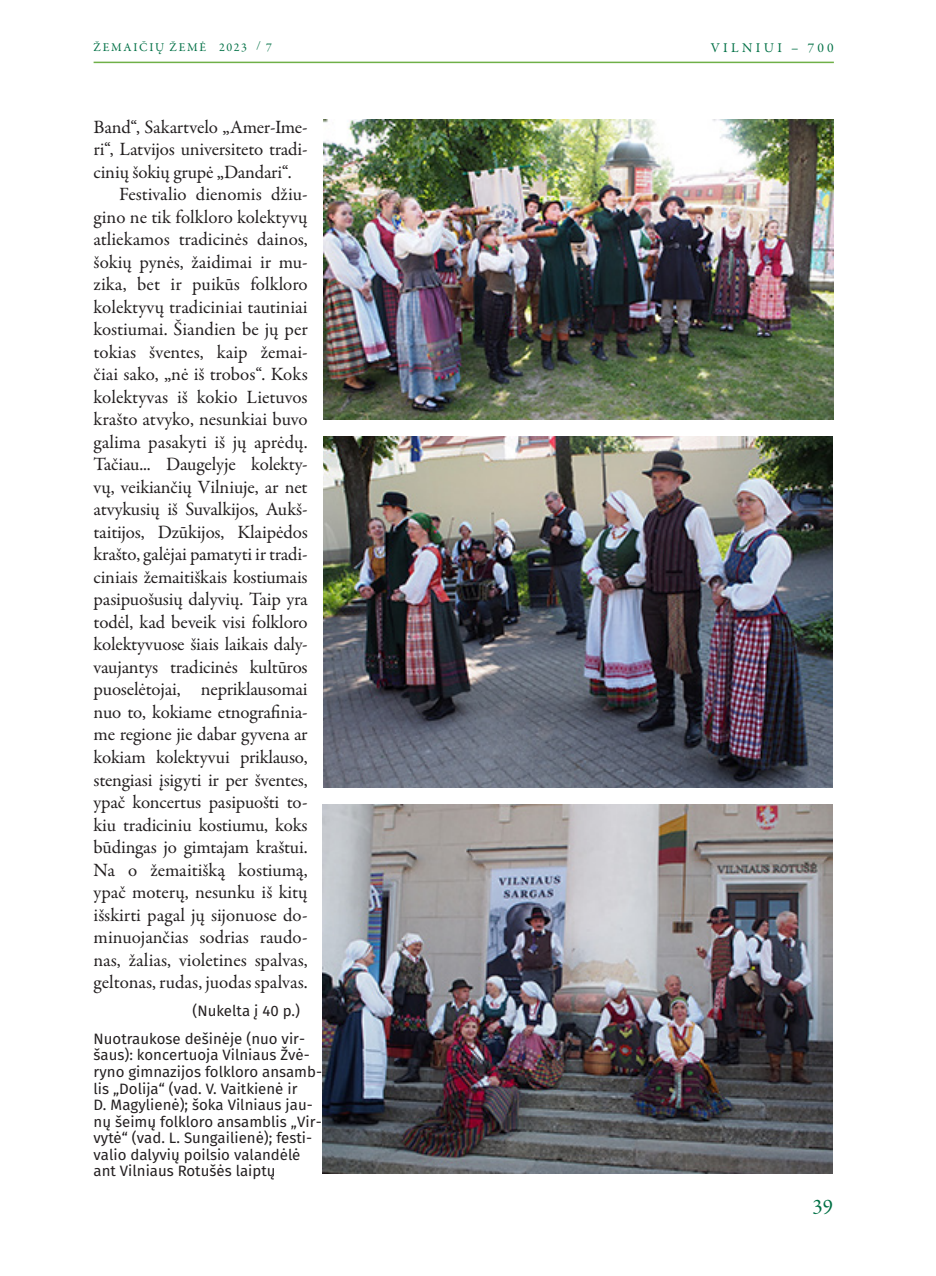
<style>
.page{position:relative;width:936px;height:1276px;background:#fff}
.page>*{position:absolute;margin:0;border:0;box-sizing:border-box;transform-origin:0 0}
.t1{font:21px "Garamond Premr Pro";color:#017045}
.tekstas{font:18.9px/22.5px "Garamond Premr Pro";letter-spacing:-.005em;color:#231f20;text-align:justify}
.parašas{font:15px/16.5px "Fira Sans";color:#231f20}
.nukelta{font:15px "Fira Sans";color:#231f20}
.t2{font:13.5px "Garamond Premr Pro";letter-spacing:.25em;color:#017045}
.t3{font:12px "Garamond Premr Pro";letter-spacing:.14em;color:#017045}
</style>
<div class="page">
<hr style="left:94px;top:62px;width:739px;height:1px;background:#6fb048">
<img style="left:322px;top:804px;width:510px;height:370px">
<img style="left:323px;top:119px;width:510px;height:300px">
<img style="left:323px;top:436px;width:509px;height:351px">
<p class="t3" style="left:94px;top:40px;width:180px">ŽEMAIČIŲ ŽEMĖ 2023 / 7</p>
<p class="tekstas" style="left:94px;top:116px;width:216px">Band“, Sakartvelo „Amer-Ime&shy;ri“, Latvijos universiteto tradi&shy;cinių šokių grupė „Dandari“.</p>
<p class="tekstas" style="left:94px;top:184px;width:216px;text-indent:26px">Festivalio dienomis džiu&shy;gino ne tik folkloro kolektyvų atliekamos tradicinės dainos, šokių pynės, žaidimai ir mu&shy;zika, bet ir puikūs folkloro kolektyvų tradiciniai tautiniai kostiumai. Šiandien be jų per tokias šventes, kaip žemai&shy;čiai sako, „nė iš trobos“. Koks kolektyvas iš kokio Lietuvos krašto atvyko, nesunkiai buvo galima pasakyti iš jų aprėdų.<br>Tačiau... Daugelyje kolekty&shy;vų, veikiančių Vilniuje, ar net atvykusių iš Suvalkijos, Aukš&shy;taitijos, Dzūkijos, Klaipėdos krašto, galėjai pamatyti ir tradi&shy;ciniais žemaitiškais kostiumais pasipuošusių dalyvių. Taip yra todėl, kad beveik visi folkloro kolektyvuose šiais laikais daly&shy;vaujantys tradicinės kultūros puoselėtojai, nepriklausomai nuo to, kokiame etnografinia&shy;me regione jie dabar gyvena ar kokiam kolektyvui priklauso, stengiasi įsigyti ir per šventes, ypač koncertus pasipuošti to&shy;kiu tradiciniu kostiumu, koks būdingas jo gimtajam kraštui.<br>Na o žemaitišką kostiumą, ypač moterų, nesunku iš kitų išskirti pagal jų sijonuose do&shy;minuojančias sodrias raudo&shy;nas, žalias, violetines spalvas, geltonas, rudas, juodas spalvas.</p>
<p class="parašas" style="left:94px;top:1031px;width:213px">Nuotraukose dešinėje (nuo vir-</p>
<p class="parašas" style="left:94px;top:1048px;width:218px">šaus): koncertuoja Vilniaus Žvė-</p>
<p class="parašas" style="left:94px;top:1064px;width:230px">ryno gimnazijos folkloro ansamb-</p>
<p class="parašas" style="left:94px;top:1081px;width:205px">lis „Dolija“ (vad. V. Vaitkienė ir</p>
<p class="parašas" style="left:94px;top:1097px;width:229px">D. Magylienė); šoka Vilniaus jau&shy;nų šeimų folkloro ansamblis „Vir-</p>
<p class="parašas" style="left:94px;top:1130px;width:220px">vytė“ (vad. L. Sungailienė); festi&shy;valio dalyvių poilsio valandėlė ant Vilniaus Rotušės laiptų</p>
<p class="nukelta" style="left:192px;top:1000px;width:109px">(Nukelta į 40 p.)</p>
<p class="t2" style="left:711px;top:39px;width:124px">VILNIUI – 700</p>
<p class="t1" style="left:812px;top:1193px;width:22px">39</p>
</div>
